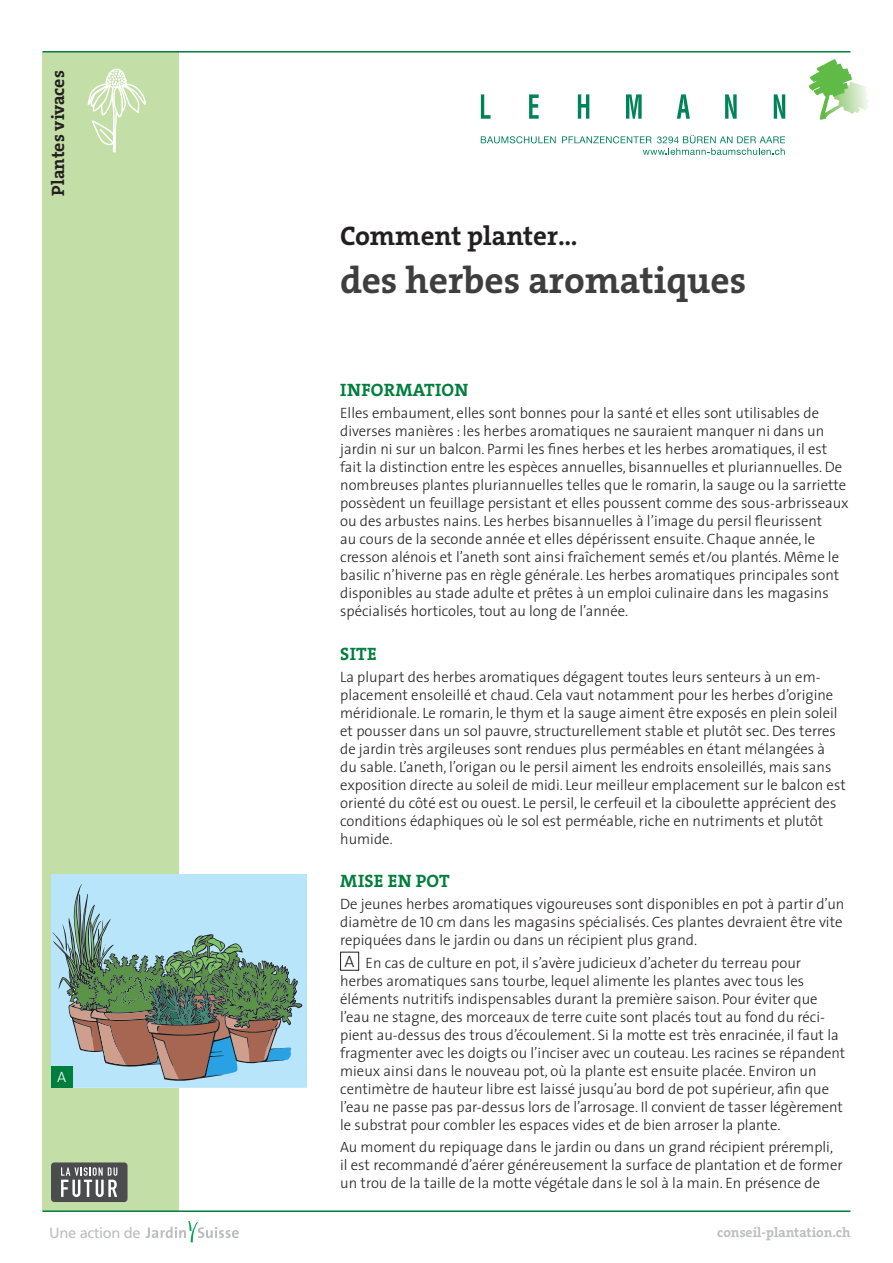
<style>
.page{position:relative;width:893px;height:1263px;background:#fff}
.page>*{position:absolute;margin:0;border:0;box-sizing:border-box;transform-origin:0 0}
.t1{font:37.5px "The Serif HP7 Bld";color:#3e3e3f}
.t2{font:27px "The Serif HP7 Bld";color:#231f20}
._02_Titel_Prio_1{font:18px "The Serif HP7 Bld";letter-spacing:.015em;color:#007e3d}
.t3{font:18px "The Serif HP7 Bld";color:#231f20}
.t4{font:300 16.5px "The Sans";color:#231f20}
._01_Grundtext{font:300 15px/18px "The Sans";color:#231f20}
.t5{font:300 15px "The Sans";color:#fff}
.t6{font:14.7px "Frutiger LT";letter-spacing:-.025em;color:#bcbdc0}
._01_Grundtext_Aufzäh{font:13.65px "The Serif HP7 Bld";color:#bcbdc0}
.s1{font-family:"The Sans Light Caps";font-weight:400}
</style>
<div class="page">
<div style="left:340px;top:952px;width:19px;height:19px;border:1px solid #231f20"></div>
<div style="left:43px;top:52px;width:136px;height:1158px;background:#c3dfa7"></div>
<hr style="left:43px;top:1210px;width:807px;height:2px;background:#007e3d">
<hr style="left:43px;top:51px;width:807px;height:2px;background:#007e3d">
<svg style="left:87px;top:68px;width:59px;height:85px"></svg>
<div style="left:51px;top:875px;width:255px;height:212px;background:#b9e5fa"></div>
<svg style="left:52px;top:895px;width:249px;height:186px"></svg>
<div style="left:51px;top:1066px;width:21px;height:21px;background:#007e3d"></div>
<svg style="left:146px;top:1222px;width:93px;height:20px"></svg>
<svg style="left:481px;top:94px;width:10px;height:25px"></svg>
<svg style="left:529px;top:94px;width:10px;height:25px"></svg>
<svg style="left:578px;top:94px;width:11px;height:25px"></svg>
<svg style="left:626px;top:94px;width:16px;height:25px"></svg>
<svg style="left:677px;top:94px;width:13px;height:25px"></svg>
<svg style="left:725px;top:94px;width:12px;height:25px"></svg>
<svg style="left:774px;top:94px;width:11px;height:25px"></svg>
<svg style="left:809px;top:59px;width:59px;height:61px"></svg>
<svg style="left:481px;top:136px;width:75px;height:7px"></svg>
<svg style="left:562px;top:135px;width:223px;height:20px"></svg>
<div style="left:51px;top:1162px;width:77px;height:40px;background:#4b4c4d;border-radius:3px"></div>
<svg style="left:61px;top:1167px;width:56px;height:30px"></svg>
<p class="t3" style="left:46px;top:196px;width:127px;rotate:-90deg">Plantes vivaces</p>
<p class="t5" style="left:57px;top:1064px;width:11px">A</p>
<p class="t6" style="left:49px;top:1224px;width:93px">Une action de</p>
<p class="t2" style="left:340px;top:218px;width:239px">Comment planter…</p>
<p class="t1" style="left:340px;top:255px;width:408px">des herbes aromatiques</p>
<p class="_02_Titel_Prio_1" style="left:340px;top:378px;width:129px">INFORMATION</p>
<p class="_01_Grundtext" style="left:340px;top:404px;width:510px">Elles embaument, elles sont bonnes pour la santé et elles sont utilisables de diverses manières : les herbes aromatiques ne sauraient manquer ni dans un jardin ni sur un balcon. Parmi les fines herbes et les herbes aromatiques, il est fait la distinction entre les espèces annuelles, bisannuelles et pluriannuelles. De nombreuses plantes pluriannuelles telles que le romarin, la sauge ou la sarriette possèdent un feuillage persistant et elles poussent comme des sous-arbrisseaux ou des arbustes nains. Les herbes bisannuelles à l’image du persil fleurissent<br>au cours de la seconde année et elles dépérissent ensuite. Chaque année, le cresson alénois et l’aneth sont ainsi fraîchement semés et/ou plantés. Même le basilic n’hiverne pas en règle générale. Les herbes aromatiques principales sont disponibles au stade adulte et prêtes à un emploi culinaire dans les magasins spécialisés horticoles, tout au long de l’année.</p>
<p class="_02_Titel_Prio_1" style="left:340px;top:641px;width:38px">SITE</p>
<p class="_01_Grundtext" style="left:340px;top:667px;width:507px">La plupart des herbes aromatiques dégagent toutes leurs senteurs à un em&shy;placement ensoleillé et chaud. Cela vaut notamment pour les herbes d’origine méridionale. Le romarin, le thym et la sauge aiment être exposés en plein soleil et pousser dans un sol pauvre, structurellement stable et plutôt sec. Des terres de jardin très argileuses sont rendues plus perméables en étant mélangées à<br>du sable. L’aneth, l’origan ou le persil aiment les endroits ensoleillés, mais sans exposition directe au soleil de midi. Leur meilleur emplacement sur le balcon est orienté du côté est ou ouest. Le persil, le cerfeuil et la ciboulette apprécient des conditions édaphiques où le sol est perméable, riche en nutriments et plutôt humide.</p>
<p class="_02_Titel_Prio_1" style="left:340px;top:869px;width:111px">MISE EN POT</p>
<p class="_01_Grundtext" style="left:340px;top:895px;width:506px">De jeunes herbes aromatiques vigoureuses sont disponibles en pot à partir d’un diamètre de <span class="s1">10</span> cm dans les magasins spécialisés. Ces plantes devraient être vite repiquées dans le jardin ou dans un récipient plus grand.</p>
<p class="t4" style="left:345px;top:948px;width:12px">A</p>
<p class="_01_Grundtext" style="left:340px;top:953px;width:507px;text-indent:25px">En cas de culture en pot, il s’avère judicieux d’acheter du terreau pour herbes aromatiques sans tourbe, lequel alimente les plantes avec tous les éléments nutritifs indispensables durant la première saison. Pour éviter que l’eau ne stagne, des morceaux de terre cuite sont placés tout au fond du réci&shy;pient au-dessus des trous d’écoulement. Si la motte est très enracinée, il faut la fragmenter avec les doigts ou l’inciser avec un couteau. Les racines se répandent mieux ainsi dans le nouveau pot, où la plante est ensuite placée. Environ un centimètre de hauteur libre est laissé jusqu’au bord de pot supérieur, afin que l’eau ne passe pas par-dessus lors de l’arrosage. Il convient de tasser légèrement le substrat pour combler les espaces vides et de bien arroser la plante.</p>
<p class="_01_Grundtext" style="left:340px;top:1137px;width:504px">Au moment du repiquage dans le jardin ou dans un grand récipient prérempli, il est recommandé d’aérer généreusement la surface de plantation et de former un trou de la taille de la motte végétale dans le sol à la main. En présence de</p>
<p class="_01_Grundtext_Aufzäh" style="left:717px;top:1224px;width:135px">conseil-plantation.ch</p>
</div>
